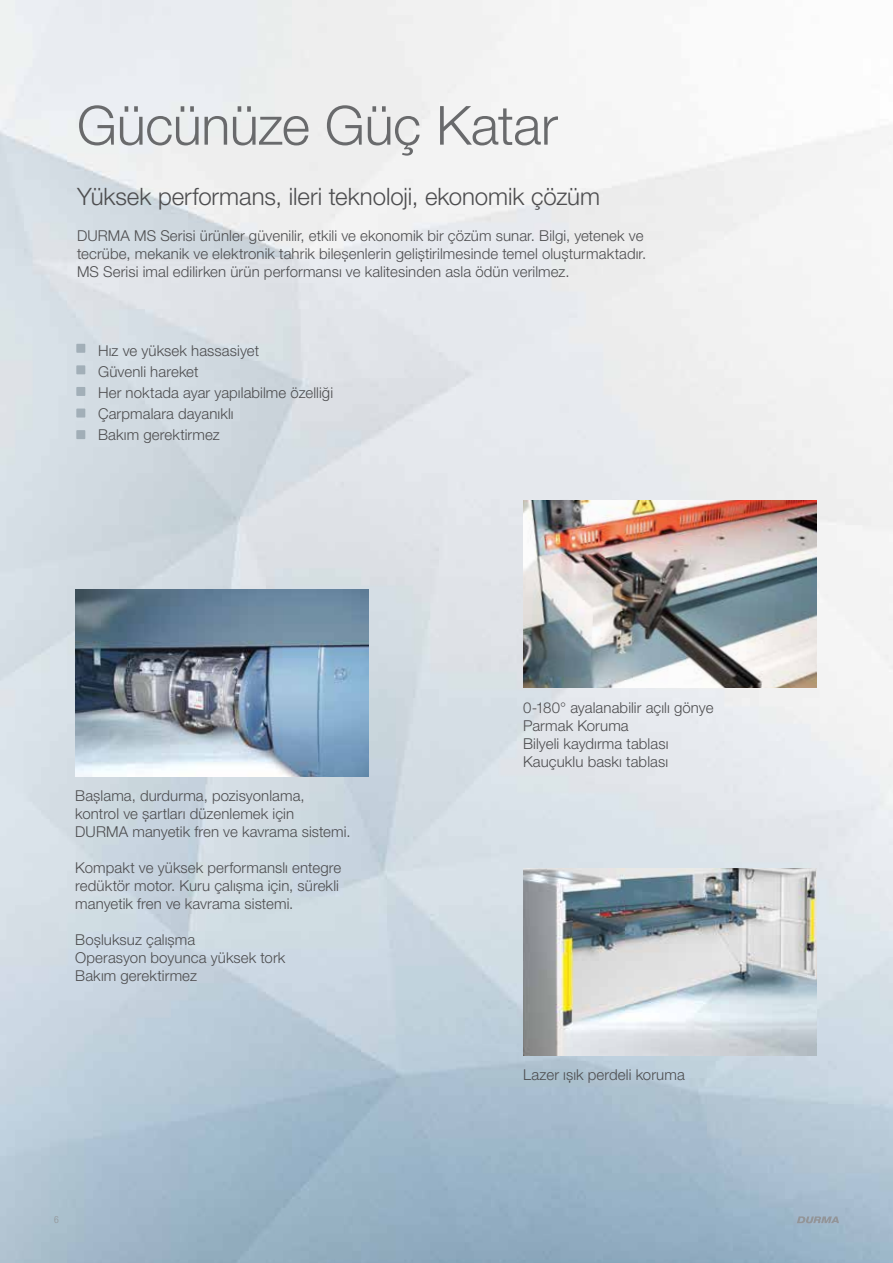
<style>
.page{position:relative;width:893px;height:1263px;background:#fff}
.page>*{position:absolute;margin:0;border:0;box-sizing:border-box;transform-origin:0 0}
.t1{font:300 54px "Helvetica Neue LT Pro";letter-spacing:-.01em;color:#696a6c}
.t2{font:300 24px "Helvetica Neue LT Pro";letter-spacing:-.005em;color:#4d4d4f}
.t3{font:300 15px/18px "Helvetica Neue LT Pro";letter-spacing:.005em;color:#4d4d4f}
.t4{font:300 condensed 9.75px "Helvetica Neue LT Pro";color:#939598}
</style>
<div class="page">
<img style="left:0;top:0;width:893px;height:1263px">
<img style="left:523px;top:500px;width:293px;height:188px">
<img style="left:523px;top:868px;width:293px;height:187px">
<img style="left:75px;top:589px;width:294px;height:187px">
<div style="left:76px;top:344px;width:9px;height:9px;background:#a2afb8"></div>
<div style="left:76px;top:365px;width:9px;height:9px;background:#a2afb8"></div>
<div style="left:76px;top:387px;width:9px;height:9px;background:#a2afb8"></div>
<div style="left:76px;top:408px;width:9px;height:9px;background:#a2afb8"></div>
<div style="left:76px;top:430px;width:9px;height:9px;background:#a1aeb7"></div>
<svg style="left:797px;top:1216px;width:42px;height:7px"></svg>
<h1 class="t1" style="left:77px;top:92px;width:482px">Gücünüze Güç Katar</h1>
<h2 class="t2" style="left:77px;top:181px;width:525px">Yüksek performans, ileri teknoloji, ekonomik çözüm</h2>
<p class="t3" style="left:77px;top:226px;width:571px">DURMA MS Serisi ürünler güvenilir, etkili ve ekonomik bir çözüm sunar. Bilgi, yetenek ve tecrübe, mekanik ve elektronik tahrik bileşenlerin geliştirilmesinde temel oluşturmaktadır.<br>MS Serisi imal edilirken ürün performansı ve kalitesinden asla ödün verilmez.</p>
<p class="t3" style="left:98px;top:339px;width:237px;line-height:21px">Hız ve yüksek hassasiyet<br>Güvenli hareket<br>Her noktada ayar yapılabilme özelliği<br>Çarpmalara dayanıklı<br>Bakım gerektirmez</p>
<p class="t3" style="left:75px;top:786px;width:277px">Başlama, durdurma, pozisyonlama, kontrol ve şartları düzenlemek için<br>DURMA manyetik fren ve kavrama sistemi.</p>
<p class="t3" style="left:75px;top:858px;width:268px">Kompakt ve yüksek performanslı entegre redüktör motor. Kuru çalışma için, sürekli manyetik fren ve kavrama sistemi.</p>
<p class="t3" style="left:75px;top:930px;width:212px">Boşluksuz çalışma<br>Operasyon boyunca yüksek tork<br>Bakım gerektirmez</p>
<p class="t4" style="left:54px;top:1214px;width:6px">6</p>
<p class="t3" style="left:523px;top:698px;width:192px">0-180° ayalanabilir açılı gönye<br>Parmak Koruma<br>Bilyeli kaydırma tablası<br>Kauçuklu baskı tablası</p>
<p class="t3" style="left:523px;top:1065px;width:163px">Lazer ışık perdeli koruma</p>
</div>
